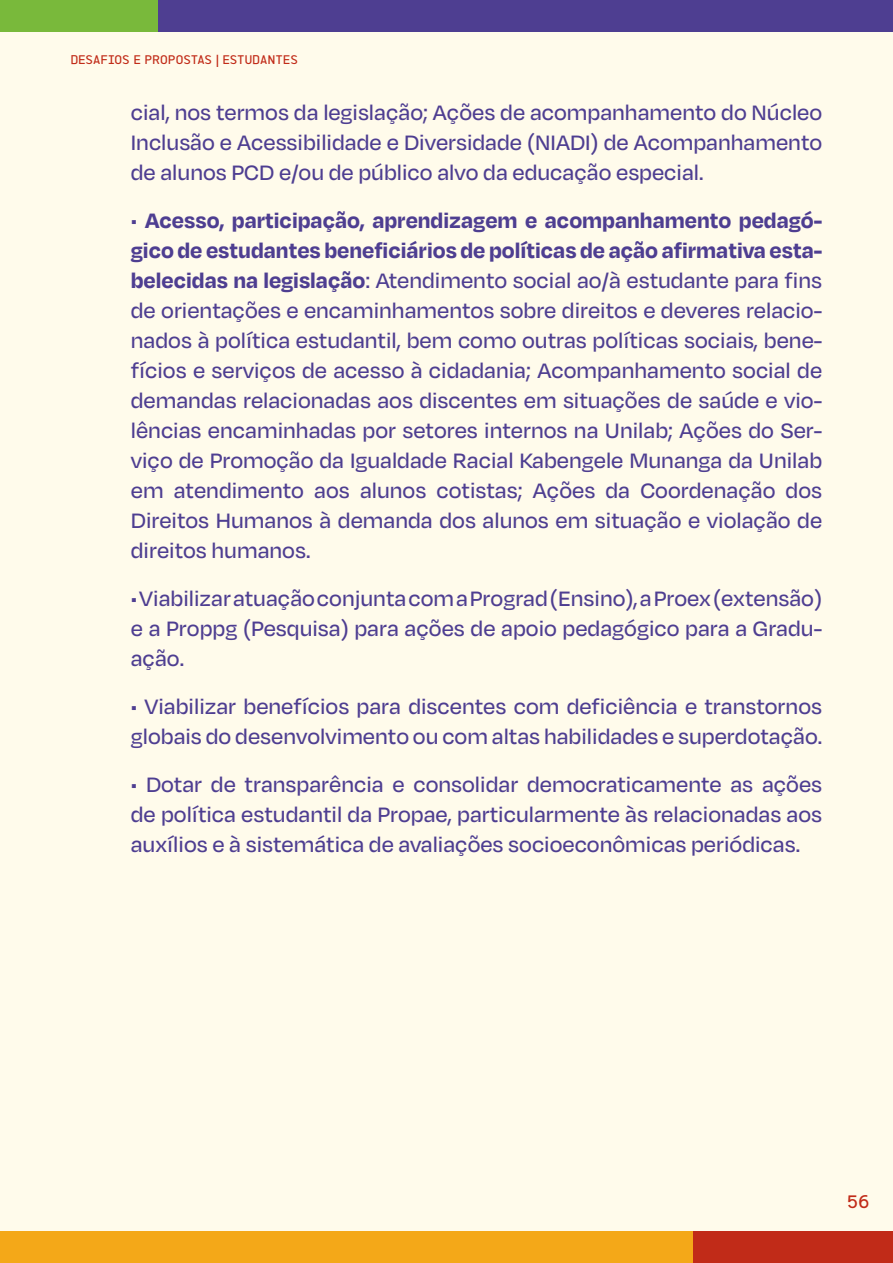
<style>
.page{position:relative;width:893px;height:1263px;background:#fff}
.page>*{position:absolute;margin:0;border:0;box-sizing:border-box;transform-origin:0 0}
.t1{font:500 24px/30px "Degular";color:#4e3e91;text-align:justify}
.t2{font:500 18px "Filamint E001";color:#c12b18}
.t3{font:500 12.3px "Filamint E001";color:#c12b18}
.s1{font-weight:700}
</style>
<div class="page">
<div style="left:0;top:32px;width:893px;height:1199px;background:#fffbeb"></div>
<div style="left:0;top:1231px;width:693px;height:32px;background:#f4a818"></div>
<div style="left:157px;top:0;width:736px;height:32px;background:#4e3e91"></div>
<div style="left:693px;top:1231px;width:200px;height:32px;background:#c12b18"></div>
<div style="left:0;top:0;width:157px;height:32px;background:#79b93b"></div>
<p class="t3" style="left:71px;top:52px;width:229px">DESAFIOS E PROPOSTAS | ESTUDANTES</p>
<p class="t1" style="left:131px;top:96px;width:693px">cial, nos termos da legislação; Ações de acompanhamento do Núcleo Inclusão e Acessibilidade e Diversidade (NIADI) de Acompanhamento de alunos PCD e/ou de público alvo da educação especial.</p>
<p class="t1" style="left:131px;top:204px;width:693px">• <span class="s1">Acesso, participação, aprendizagem e acompanhamento pedagó&shy;gico de estudantes beneficiários de políticas de ação afirmativa esta&shy;belecidas na legislação</span>: Atendimento social ao/à estudante para fins de orientações e encaminhamentos sobre direitos e deveres relacio&shy;nados à política estudantil, bem como outras políticas sociais, bene&shy;fícios e serviços de acesso à cidadania; Acompanhamento social de demandas relacionadas aos discentes em situações de saúde e vio&shy;lências encaminhadas por setores internos na Unilab; Ações do Ser&shy;viço de Promoção da Igualdade Racial Kabengele Munanga da Unilab em atendimento aos alunos cotistas; Ações da Coordenação dos Direitos Humanos à demanda dos alunos em situação e violação de direitos humanos.</p>
<p class="t1" style="left:131px;top:582px;width:693px">• Viabilizar atuação conjunta com a Prograd (Ensino), a Proex (extensão) e a Proppg (Pesquisa) para ações de apoio pedagógico para a Gradu&shy;ação.</p>
<p class="t1" style="left:131px;top:690px;width:693px">• Viabilizar benefícios para discentes com deficiência e transtornos globais do desenvolvimento ou com altas habilidades e superdotação.</p>
<p class="t1" style="left:131px;top:768px;width:693px">• Dotar de transparência e consolidar democraticamente as ações de política estudantil da Propae, particularmente às relacionadas aos auxílios e à sistemática de avaliações socioeconômicas periódicas.</p>
<p class="t2" style="left:847px;top:1191px;width:24px">56</p>
</div>
